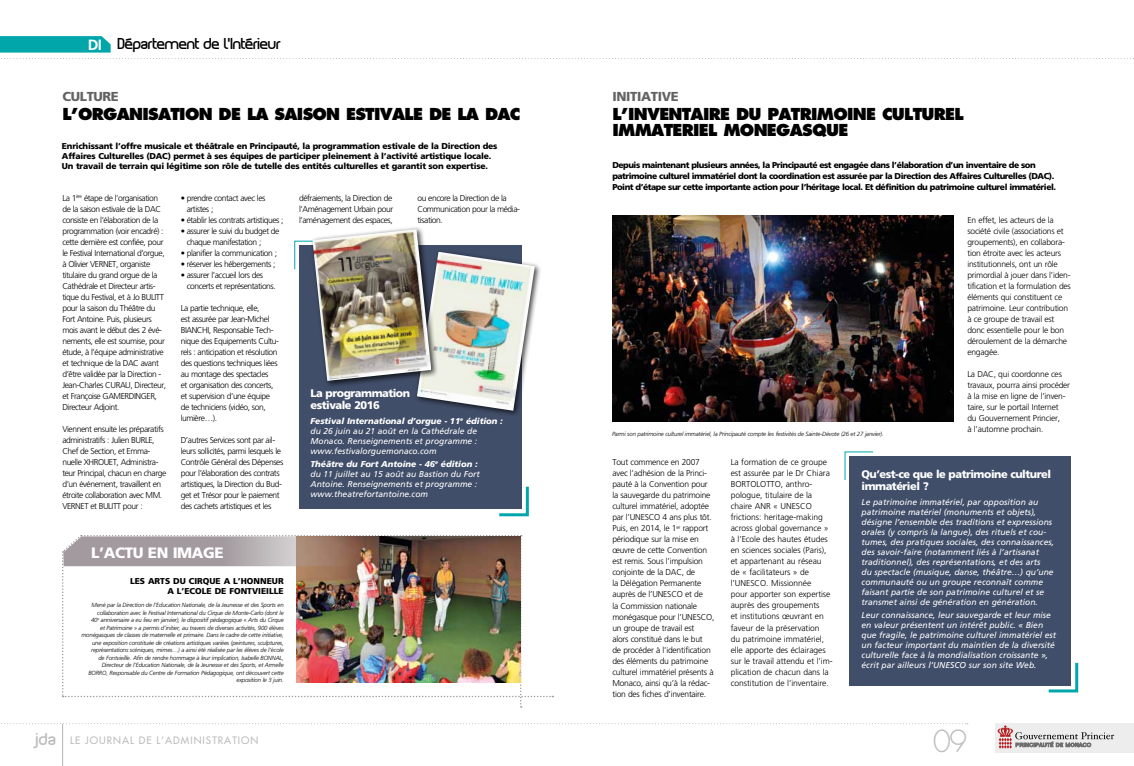
<style>
.page{position:relative;width:1134px;height:766px;background:#fff}
.page>*{position:absolute;margin:0;border:0;box-sizing:border-box;transform-origin:0 0}
.t1{font:300 29.6px "Futura";color:#bcbcbc}
.t2{font:800 16px/16px "Futura";letter-spacing:-.045em;color:#000}
.t3{font:15px "Planet Estyle";letter-spacing:-.035em;color:#000}
.t4{font:900 15px "Frutiger";color:#fff}
.t5{font:900 13px "Frutiger";letter-spacing:-.025em;color:#646363}
.t6{font:900 11px/12px "Frutiger";letter-spacing:-.045em;color:#fff}
.t7{font:10px "Futura";letter-spacing:.1em;color:#bcbcbc}
.t8{font:300 8.5px/11px "Frutiger";letter-spacing:-.05em;color:#000}
.t9{font:300 8.5px/11px "Frutiger";letter-spacing:-.025em;color:#000}
.t10{font:italic 8.5px/10px "Frutiger";color:#fff}
.t11{font:300 8.5px/11px "Frutiger";letter-spacing:-.005em;color:#000}
.t12{font:900 8.5px/11px "Frutiger";letter-spacing:-.055em;color:#000}
.t13{font:900 8.5px/10px "Frutiger";letter-spacing:-.025em;color:#000}
.t14{font:900 8.5px/10px "Frutiger";color:#000;text-align:right}
.t15{font:italic 300 6px/7.5px "Frutiger";letter-spacing:-.025em;color:#000;text-align:right}
.s1{font-family:"Frutiger";font-weight:700;font-size:14.9px;color:#fff}
.s2{font-weight:900}
.s3{font-family:"Planet Estyle";font-size:16.2px}
</style>
<div class="page">
<hr style="left:62px;top:723px;width:1px;height:42px;background:#b5b4b4">
<svg style="left:1px;top:723px;width:967px;height:1px"></svg>
<div style="left:995px;top:723px;width:139px;height:30px;background:#ededed"></div>
<svg style="left:998px;top:725px;width:116px;height:23px"></svg>
<svg style="left:0;top:36px;width:1134px;height:23px"></svg>
<div style="left:849px;top:456px;width:222px;height:229px;background:#414e69"></div>
<div style="left:299px;top:245px;width:223px;height:264px;background:#414e69"></div>
<svg style="left:844px;top:451px;width:30px;height:29px"></svg>
<svg style="left:294px;top:240px;width:15px;height:30px"></svg>
<svg style="left:1046px;top:662px;width:33px;height:31px"></svg>
<svg style="left:499px;top:486px;width:30px;height:31px"></svg>
<img style="left:62px;top:535px;width:491px;height:172px">
<img style="left:612px;top:215px;width:341px;height:206px">
<div style="left:414px;top:248px;width:128px;height:169px;background:#000;opacity:.75"></div>
<img style="left:417px;top:252px;width:118px;height:158px">
<div style="left:309px;top:226px;width:129px;height:162px;background:#000;opacity:.75"></div>
<img style="left:312px;top:229px;width:119px;height:152px">
<h3 class="t3" style="left:88px;top:34px;width:195px"><span class="s1">DI</span> Département de l’Intérieur</h3>
<h3 class="t5" style="left:62px;top:89px;width:58px">CULTURE</h3>
<h2 class="t2" style="left:62px;top:106px;width:460px">L’ORGANISATION DE LA SAISON ESTIVALE DE LA DAC</h2>
<p class="t13" style="left:62px;top:141px;width:437px">Enrichissant l’offre musicale et théâtrale en Principauté, la programmation estivale de la Direction des<br>Affaires Culturelles (DAC) permet à ses équipes de participer pleinement à l’activité artistique locale.<br>Un travail de terrain qui légitime son rôle de tutelle des entités culturelles et garantit son expertise.</p>
<p class="t8" style="left:62px;top:193px;width:105px">La 1<sup>ère</sup> étape de l’organisation de la saison estivale de la DAC consiste en l’élaboration de la programmation (voir encadré) : cette dernière est confiée, pour le Festival International d’orgue, à Olivier VERNET, organiste titulaire du grand orgue de la<br>Cathédrale et Directeur artis&shy;tique du Festival, et à Jo BULITT pour la saison du Théâtre du<br>Fort Antoine. Puis, plusieurs mois avant le début des 2 évé&shy;nements, elle est soumise, pour étude, à l’équipe administrative et technique de la DAC avant d’être validée par la Direction -<br>Jean-Charles CURAU, Directeur, et Françoise GAMERDINGER,<br>Directeur Adjoint.</p>
<p class="t8" style="left:62px;top:424px;width:105px">Viennent ensuite les préparatifs administratifs : Julien BURLE,<br>Chef de Section, et Emma&shy;nuelle XHROUET, Administra&shy;teur Principal, chacun en charge d’un événement, travaillent en étroite collaboration avec MM.<br>VERNET et BULITT pour :</p>
<p class="t8" style="left:187px;top:193px;width:80px;text-indent:-6px">• prendre contact avec les artistes ;</p>
<p class="t8" style="left:181px;top:215px;width:104px">• établir les contrats artistiques ;</p>
<p class="t8" style="left:187px;top:226px;width:94px;text-indent:-6px">• assurer le suivi du budget de chaque manifestation ;</p>
<p class="t8" style="left:181px;top:248px;width:98px">• planifier la communication ;</p>
<p class="t8" style="left:181px;top:259px;width:96px">• réserver les hébergements ;</p>
<p class="t8" style="left:187px;top:270px;width:91px;text-indent:-6px">• assurer l’accueil lors des concerts et représentations.</p>
<p class="t8" style="left:181px;top:303px;width:100px">La partie technique, elle,<br>est assurée par Jean-Michel<br>BIANCHI, Responsable Tech&shy;nique des Equipements Cultu&shy;rels : anticipation et résolution des questions techniques liées au montage des spectacles<br>et organisation des concerts, et supervision d’une équipe de techniciens (vidéo, son, lumière…).</p>
<p class="t8" style="left:181px;top:435px;width:104px">D’autres Services sont par ail&shy;leurs sollicités, parmi lesquels le<br>Contrôle Général des Dépenses pour l’élaboration des contrats artistiques, la Direction du Bud&shy;get et Trésor pour le paiement des cachets artistiques et les</p>
<h3 class="t4" style="left:91px;top:543px;width:24px">l’actu</h3>
<h3 class="t4" style="left:148px;top:543px;width:36px">en image</h3>
<p class="t14" style="left:130px;top:576px;width:155px">LES ARTS DU CIRQUE A L’HONNEUR<br>A L’ECOLE DE FONTVIEILLE</p>
<p class="t15" style="left:81px;top:601px;width:204px">Mené par la Direction de l’Education Nationale, de la Jeunesse et des Sports en collaboration avec le Festival International du Cirque de Monte-Carlo (dont le<br>40<sup>e</sup> anniversaire a eu lieu en janvier), le dispositif pédagogique « Arts du Cirque<br>et Patrimoine » a permis d’initier, au travers de diverses activités, 900 élèves monégasques de classes de maternelle et primaire. Dans le cadre de cette initiative, une exposition constituée de créations artistiques variées (peintures, sculptures, représentations scéniques, mimes…) a ainsi été réalisée par les élèves de l’école<br>de Fontvieille. Afin de rendre hommage à leur implication, Isabelle BONNAL, Directeur de l’Education Nationale, de la Jeunesse et des Sports, et Armelle BORRO, Responsable du Centre de Formation Pédagogique, ont découvert cette exposition le 3 juin.</p>
<p class="t8" style="left:299px;top:193px;width:96px;text-align:justify">défraiements, la Direction de l’Aménagement Urbain pour l’aménagement des espaces,</p>
<p class="t8" style="left:417px;top:193px;width:104px">ou encore la Direction de la<br>Communication pour la média&shy;tisation.</p>
<p class="t6" style="left:311px;top:387px;width:101px">La programmation estivale 2016</p>
<p class="t10" style="left:310px;top:416px;width:194px"><span class="s2">Festival International d’orgue - 11</span><sup>e</sup> <span class="s2">édition : </span>du 26 juin au 21 août en la Cathédrale de Monaco. Renseignements et programme : www.festivalorguemonaco.com</p>
<p class="t10" style="left:310px;top:459px;width:171px"><span class="s2">Théâtre du Fort Antoine - 46</span><sup>e</sup> <span class="s2">édition : </span>du 11 juillet au 15 août au Bastion du Fort Antoine. Renseignements et programme : www.theatrefortantoine.com</p>
<h3 class="t5" style="left:612px;top:89px;width:68px">INITIATIVE</h3>
<h2 class="t2" style="left:612px;top:106px;width:353px">L’INVENTAIRE DU PATRIMOINE CULTUREL<br>IMMATERIEL MONEGASQU E</h2>
<p class="t12" style="left:612px;top:160px;width:445px">Depuis maintenant plusieurs années, la Principauté est engagée dans l’élaboration d’un inventaire de son patrimoine culturel immatériel dont la coordination est assurée par la Direction des Affaires Culturelles (DAC).<br>Point d’étape sur cette importante action pour l’héritage local. Et définition du patrimoine culturel immatériel.</p>
<p class="t15" style="left:612px;top:429px;width:273px">Parmi son patrimoine culturel immatériel, la Principauté compte les festivités de Sainte-Dévote (26 et 27 janvier).</p>
<p class="t9" style="left:967px;top:215px;width:105px">En effet, les acteurs de la société civile (associations et groupements), en collabora&shy;tion étroite avec les acteurs institutionnels, ont un rôle primordial à jouer dans l’iden&shy;tification et la formulation des éléments qui constituent ce patrimoine. Leur contribution à ce groupe de travail est donc essentielle pour le bon déroulement de la démarche engagée.</p>
<p class="t9" style="left:967px;top:369px;width:104px">La DAC, qui coordonne ces travaux, pourra ainsi procéder à la mise en ligne de l’inven&shy;taire, sur le portail Internet<br>du Gouvernement Princier,<br>à l’automne prochain.</p>
<p class="t9" style="left:612px;top:457px;width:104px">Tout commence en 2007 avec l’adhésion de la Princi&shy;pauté à la Convention pour la sauvegarde du patrimoine culturel immatériel, adoptée par l’UNESCO 4 ans plus tôt.<br>Puis, en 2014, le 1<sup>er</sup> rapport périodique sur la mise en œuvre de cette Convention est remis. Sous l’impulsion conjointe de la DAC, de<br>la Délégation Permanente auprès de l’UNESCO et de<br>la Commission nationale monégasque pour l’UNESCO, un groupe de travail est<br>alors constitué dans le but<br>de procéder à l’identification des éléments du patrimoine culturel immatériel présents à<br>Monaco, ainsi qu’à la rédac&shy;tion des fiches d’inventaire.</p>
<p class="t11" style="left:731px;top:457px;width:103px">La formation de ce groupe est assurée par le Dr Chiara<br>BORTOLOTTO, anthro&shy;pologue, titulaire de la chaire ANR « UNESCO frictions: heritage-making across global governance » à l’Ecole des hautes études en sciences sociales (Paris), et appartenant au réseau de « facilitateurs » de l’UNESCO. Missionnée<br>pour apporter son expertise auprès des groupements<br>et institutions œuvrant en faveur de la préservation<br>du patrimoine immatériel, elle apporte des éclairages sur le travail attendu et l’im&shy;plication de chacun dans la constitution de l’inventaire.</p>
<p class="t6" style="left:861px;top:467px;width:191px">Qu’est-ce que le patrimoine culturel immatériel ?</p>
<p class="t10" style="left:861px;top:497px;width:194px">Le patrimoine immatériel, par opposition au patrimoine matériel (monuments et objets), désigne l’ensemble des traditions et expressions orales (y compris la langue), des rituels et cou&shy;tumes, des pratiques sociales, des connaissances, des savoir-faire (notamment liés à l’artisanat traditionnel), des représentations, et des arts<br>du spectacle (musique, danse, théâtre…) qu’une communauté ou un groupe reconnaît comme faisant partie de son patrimoine culturel et se transmet ainsi de génération en génération.</p>
<p class="t10" style="left:861px;top:610px;width:196px">Leur connaissance, leur sauvegarde et leur mise en valeur présentent un intérêt public. « Bien que fragile, le patrimoine culturel immatériel est un facteur important du maintien de la diversité culturelle face à la mondialisation croissante », écrit par ailleurs l’UNESCO sur son site Web.</p>
<p class="t7" style="left:34px;top:733px;width:226px"><span class="s3">jda</span> LE JOURNAL DE L’ADMINISTRATION</p>
<h1 class="t1" style="left:933px;top:722px;width:36px">09</h1>
</div>
